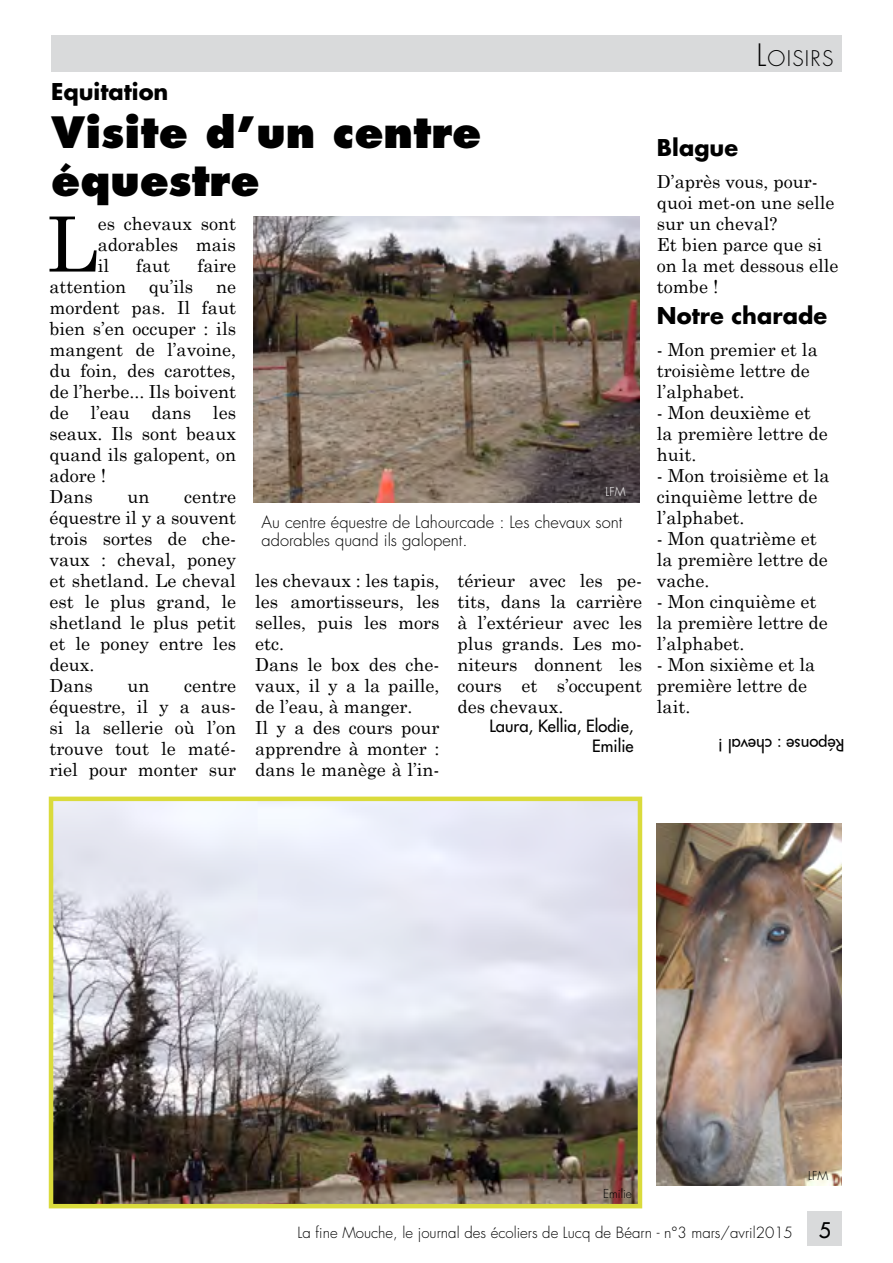
<style>
.page{position:relative;width:893px;height:1263px;background:#fff}
.page>*{position:absolute;margin:0;border:0;box-sizing:border-box;transform-origin:0 0}
.texte-lettrine{font:76.2px "Century Schoolbook";color:#000}
.titre_1{font:800 42px/48px "Futura Std";color:#000}
.brev-titre{font:700 22.5px "Futura Std";color:#000}
.Surtitre{font:700 22.5px "Futura Std";color:#000}
.t1{font:300 21px "Futura Std";letter-spacing:.055em;color:#000}
.texte{font:18px/21px "Century Schoolbook";color:#000;text-align:justify}
.brev-text{font:18px/21px "Century Schoolbook";color:#000}
.texte-lettrine-2{font:18px/21px "Century Schoolbook";color:#000;text-align:justify}
.legende{font:300 16.5px/18px "Futura Std";color:#000}
.signat{font:500 16.5px/19.8px "Futura Std";color:#000;text-align:right}
.t2{font:300 15px "Futura Std";color:#000}
.credit-photo{font:300 12px "Futura Std";color:#000}
.credit-photo-2{font:300 12px "Futura Std";color:#fff}
.s1{font-size:30px}
.s2{font-weight:500;font-size:21px}
</style>
<div class="page">
<div style="left:808px;top:1212px;width:34px;height:34px;background:#d9dadb"></div>
<div style="left:51px;top:35px;width:791px;height:37px;background:#d9dadb"></div>
<img style="left:253px;top:216px;width:387px;height:287px">
<img style="left:54px;top:802px;width:583px;height:401px">
<div style="left:49px;top:797px;width:593px;height:411px;border:4px solid #dadb3c"></div>
<img style="left:657px;top:824px;width:185px;height:361px">
<p class="Surtitre" style="left:51px;top:76px;width:119px">Equitation</p>
<p class="titre_1" style="left:51px;top:108px;width:432px">Visite d’un centre équestre</p>
<p class="texte-lettrine" style="left:47px;top:180px;width:52px">L</p>
<p class="texte-lettrine-2" style="left:98px;top:211px;width:140px">es chevaux sont adorables mais il</p>
<p class="texte-lettrine-2" style="left:136px;top:253px;width:36px">faut</p>
<p class="texte-lettrine-2" style="left:197px;top:253px;width:40px">faire</p>
<p class="texte-lettrine-2" style="left:50px;top:274px;width:78px">attention</p>
<p class="texte-lettrine-2" style="left:149px;top:274px;width:46px">qu’ils</p>
<p class="texte-lettrine-2" style="left:50px;top:274px;width:188px;text-indent:166px">ne mordent pas. Il faut bien s’en occuper : ils mangent de l’avoine, du foin, des carottes, de l’herbe... Ils boivent de l’eau dans les seaux. Ils sont beaux quand ils galopent, on adore !</p>
<p class="texte" style="left:50px;top:484px;width:45px">Dans</p>
<p class="texte" style="left:127px;top:484px;width:23px">un</p>
<p class="texte" style="left:50px;top:484px;width:188px;text-indent:135px">centre équestre il y a souvent trois sortes de che&shy;vaux : cheval, poney et shetland. Le cheval est le plus grand, le shetland le plus petit et le poney entre les deux.</p>
<p class="texte" style="left:50px;top:673px;width:45px">Dans</p>
<p class="texte" style="left:127px;top:673px;width:23px">un</p>
<p class="texte" style="left:50px;top:673px;width:188px;text-indent:135px">centre équestre, il y a aus&shy;si la sellerie où l’on trouve tout le maté&shy;riel pour monter sur</p>
<p class="credit-photo-2" style="left:606px;top:484px;width:22px">LFM</p>
<p class="legende" style="left:261px;top:514px;width:362px">Au centre équestre de Lahourcade : Les chevaux sont adorables quand ils galopent.</p>
<p class="texte" style="left:255px;top:568px;width:186px">les chevaux : les tapis, les amortisseurs, les selles, puis les mors etc.</p>
<p class="texte" style="left:255px;top:652px;width:186px">Dans le box des che&shy;vaux, il y a la paille, de l’eau, à manger.</p>
<p class="texte" style="left:255px;top:715px;width:186px">Il y a des cours pour apprendre à monter : dans le manège à l’in-</p>
<p class="texte" style="left:458px;top:568px;width:186px">térieur avec les pe&shy;tits, dans la carrière à l’extérieur avec les plus grands. Les mo&shy;niteurs donnent les cours et s’occupent des chevaux.</p>
<p class="signat" style="left:490px;top:716px;width:146px">Laura, Kellia, Elodie,<br>Emilie</p>
<p class="t1" style="left:757px;top:45px;width:77px"><span class="s1">L</span>OISIRS</p>
<p class="brev-titre" style="left:657px;top:133px;width:83px">Blague</p>
<p class="brev-text" style="left:657px;top:169px;width:179px">D’après vous, pour&shy;quoi met-on une selle sur un cheval?</p>
<p class="brev-text" style="left:657px;top:232px;width:183px">Et bien parce que si on la met dessous elle tombe !</p>
<p class="brev-titre" style="left:657px;top:301px;width:172px">Notre charade</p>
<p class="brev-text" style="left:657px;top:337px;width:162px">- Mon premier et la troisième lettre de l’alphabet.</p>
<p class="brev-text" style="left:657px;top:400px;width:172px">- Mon deuxième et la première lettre de huit.</p>
<p class="brev-text" style="left:657px;top:463px;width:174px">- Mon troisième et la cinquième lettre de l’alphabet.</p>
<p class="brev-text" style="left:657px;top:526px;width:172px">- Mon quatrième et la première lettre de vache.</p>
<p class="brev-text" style="left:657px;top:589px;width:172px">- Mon cinquième et la première lettre de l’alphabet.</p>
<p class="brev-text" style="left:657px;top:652px;width:160px">- Mon sixième et la première lettre de lait.</p>
<p class="signat" style="left:845px;top:755px;width:128px;rotate:-180deg">Réponse : cheval !</p>
<p class="credit-photo" style="left:603px;top:1186px;width:30px">Emilie</p>
<p class="credit-photo" style="left:808px;top:1168px;width:22px">LFM</p>
<p class="t2" style="left:298px;top:1223px;width:535px">La fine Mouche, le journal des écoliers de Lucq de Béarn - n°3 mars/avril2015 <span class="s2">5</span></p>
</div>
